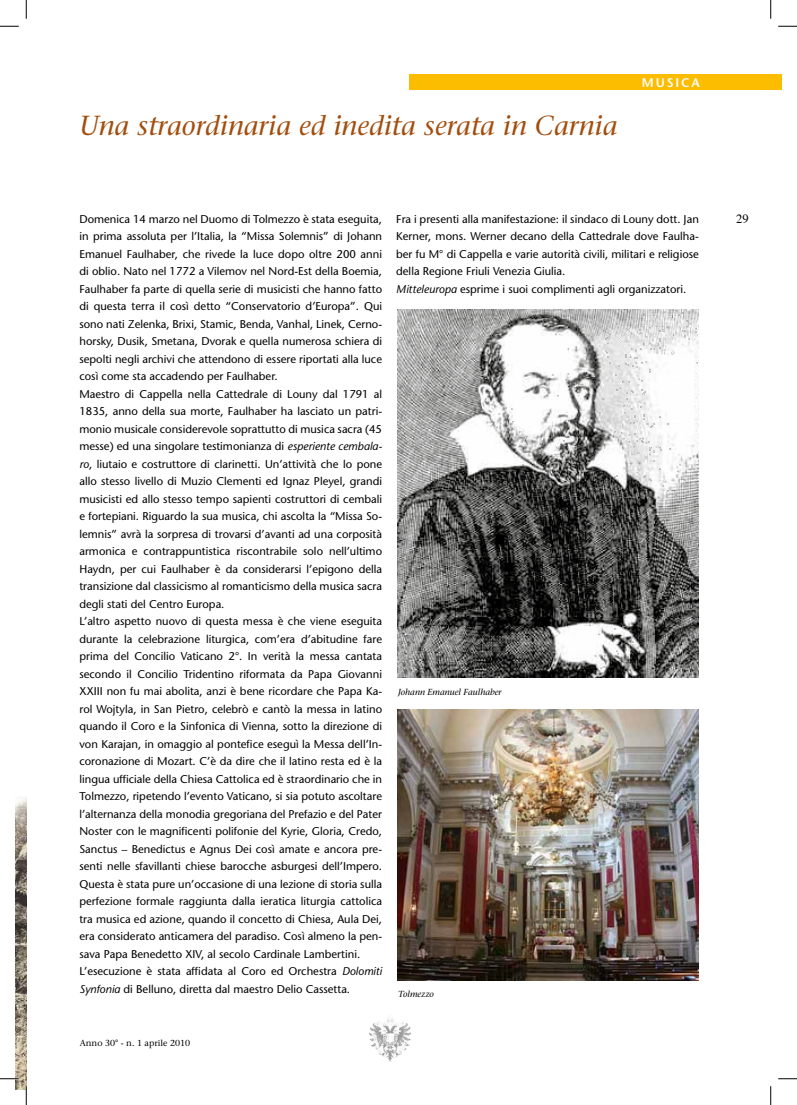
<style>
.page{position:relative;width:797px;height:1105px;background:#fff}
.page>*{position:absolute;margin:0;border:0;box-sizing:border-box;transform-origin:0 0}
.t1{font:italic 27.5px "Stone Serif";color:#a24e0e}
.t2{font:600 12.5px "Stone Sans";letter-spacing:.15em;color:#fff}
.t3{font:12.5px "Times";color:#000}
.t4{font:11.25px/17.5px "Stone Sans";color:#000}
.t5{font:italic 8.75px "Stone Serif";color:#000}
.t6{font:8.75px "Stone Serif";color:#000}
.s1{font-style:italic}
</style>
<div class="page">
<img style="left:369px;top:1018px;width:42px;height:44px">
<img style="left:16px;top:797px;width:10px;height:292px">
<div style="left:409px;top:74px;width:372px;height:16px;background:#fcbc00"></div>
<img style="left:397px;top:310px;width:302px;height:368px">
<img style="left:397px;top:709px;width:302px;height:271px">
<svg style="left:0;top:25px;width:19px;height:2px"></svg>
<svg style="left:778px;top:25px;width:19px;height:2px"></svg>
<svg style="left:0;top:1078px;width:19px;height:1px"></svg>
<svg style="left:778px;top:1078px;width:19px;height:1px"></svg>
<svg style="left:25px;top:0;width:2px;height:19px"></svg>
<svg style="left:25px;top:1086px;width:2px;height:19px"></svg>
<svg style="left:770px;top:0;width:1px;height:19px"></svg>
<svg style="left:770px;top:1086px;width:1px;height:19px"></svg>
<h1 class="t1" style="left:79px;top:110px;width:539px">Una straordinaria ed inedita serata in Carnia</h1>
<p class="t2" style="left:642px;top:75px;width:59px">MUSICA</p>
<p class="t4" style="left:79px;top:210px;width:304px">Domenica 14 marzo nel Duomo di Tolmezzo è stata eseguita, in prima assoluta per l’Italia, la “Missa Solemnis” di Johann Emanuel Faulhaber, che rivede la luce dopo oltre 200 anni di oblio. Nato nel 1772 a Vilemov nel Nord-Est della Boemia, Faulhaber fa parte di quella serie di musicisti che hanno fatto di questa terra il così detto “Conservatorio d’Europa”. Qui sono nati Zelenka, Brixi, Stamic, Benda, Vanhal, Linek, Cerno&shy;horsky, Dusik, Smetana, Dvorak e quella numerosa schiera di sepolti negli archivi che attendono di essere riportati alla luce così come sta accadendo per Faulhaber.<br>Maestro di Cappella nella Cattedrale di Louny dal 1791 al 1835, anno della sua morte, Faulhaber ha lasciato un patri&shy;monio musicale considerevole soprattutto di musica sacra (45 messe) ed una singolare testimonianza di <span class="s1">esperiente cembala&shy;ro</span>, liutaio e costruttore di clarinetti. Un’attività che lo pone allo stesso livello di Muzio Clementi ed Ignaz Pleyel, grandi musicisti ed allo stesso tempo sapienti costruttori di cembali e fortepiani. Riguardo la sua musica, chi ascolta la “Missa So&shy;lemnis” avrà la sorpresa di trovarsi d’avanti ad una corposità armonica e contrappuntistica riscontrabile solo nell’ultimo Haydn, per cui Faulhaber è da considerarsi l’epigono della transizione dal classicismo al romanticismo della musica sacra degli stati del Centro Europa.<br>L’altro aspetto nuovo di questa messa è che viene eseguita durante la celebrazione liturgica, com’era d’abitudine fare prima del Concilio Vaticano 2°. In verità la messa cantata secondo il Concilio Tridentino riformata da Papa Giovanni XXIII non fu mai abolita, anzi è bene ricordare che Papa Ka&shy;rol Wojtyla, in San Pietro, celebrò e cantò la messa in latino quando il Coro e la Sinfonica di Vienna, sotto la direzione di von Karajan, in omaggio al pontefice eseguì la Messa dell’In&shy;coronazione di Mozart. C’è da dire che il latino resta ed è la lingua ufficiale della Chiesa Cattolica ed è straordinario che in Tolmezzo, ripetendo l’evento Vaticano, si sia potuto ascoltare l’alternanza della monodia gregoriana del Prefazio e del Pater Noster con le magnificenti polifonie del Kyrie, Gloria, Credo, Sanctus – Benedictus e Agnus Dei così amate e ancora pre&shy;senti nelle sfavillanti chiese barocche asburgesi dell’Impero.<br>Questa è stata pure un’occasione di una lezione di storia sulla perfezione formale raggiunta dalla ieratica liturgia cattolica tra musica ed azione, quando il concetto di Chiesa, Aula Dei, era considerato anticamera del paradiso. Così almeno la pen&shy;sava Papa Benedetto XIV, al secolo Cardinale Lambertini.<br>L’esecuzione è stata affidata al Coro ed Orchestra <span class="s1">Dolomiti Synfonia</span> di Belluno, diretta dal maestro Delio Cassetta.</p>
<p class="t4" style="left:396px;top:210px;width:304px">Fra i presenti alla manifestazione: il sindaco di Louny dott. Jan Kerner, mons. Werner decano della Cattedrale dove Faulha&shy;ber fu M° di Cappella e varie autorità civili, militari e religiose della Regione Friuli Venezia Giulia.<br><span class="s1">Mitteleuropa</span> esprime i suoi complimenti agli organizzatori.</p>
<p class="t5" style="left:398px;top:687px;width:105px">Johann Emanuel Faulhaber</p>
<p class="t5" style="left:398px;top:989px;width:37px">Tolmezzo</p>
<p class="t6" style="left:80px;top:1038px;width:112px">Anno 30° - n. 1 aprile 2010</p>
<p class="t3" style="left:736px;top:208px;width:14px">29</p>
</div>
